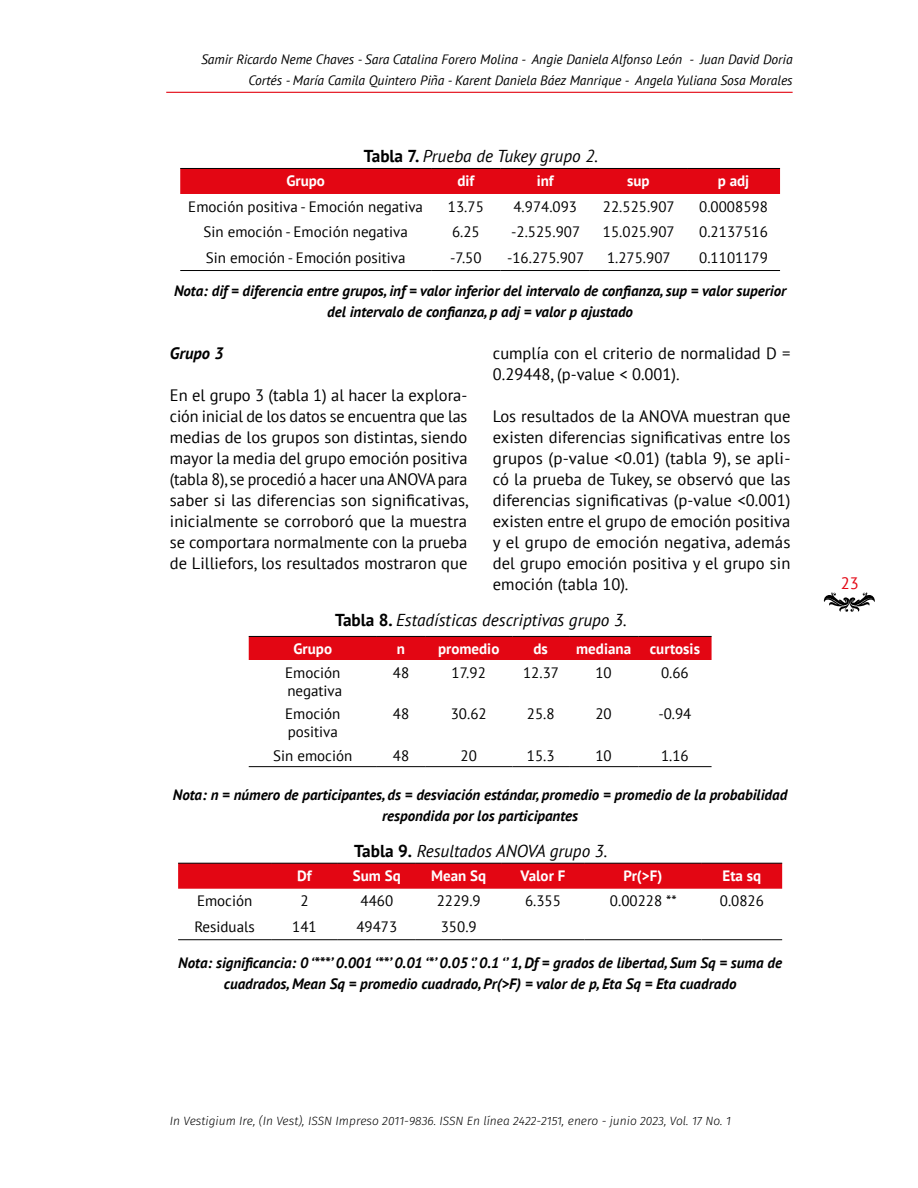
<style>
.page{position:relative;width:918px;height:1188px;background:#fff}
.page>*{position:absolute;margin:0;border:0;box-sizing:border-box;transform-origin:0 0}
.t1{font:italic 17.25px "PT Sans";color:#000}
.t2{font:16.5px/21px "PT Sans";color:#000;text-align:justify}
.t3{font:italic 700 16.5px "PT Sans";color:#000}
.t4{font:16.5px "PT Sans";color:#e30613}
.t5{font:italic 700 15px/21px "PT Sans";color:#000;text-align:center}
.t6{font:15px/18px "PT Sans";color:#000}
.t7{font:700 15px "PT Sans";color:#fff}
.t8{font:italic 13.5px/21px "PT Sans";color:#000;text-align:right}
.t9{font:italic 300 12px "Fira Sans";color:#000}
.s1{font-weight:700;font-style:normal}
</style>
<div class="page">
<hr style="left:166px;top:92px;width:627px;height:1px;background:#e30613">
<svg style="left:823px;top:592px;width:52px;height:20px"></svg>
<div style="left:180px;top:169px;width:600px;height:25px;background:#e30613"></div>
<hr style="left:180px;top:168px;width:251px;height:1px;background:#000">
<hr style="left:431px;top:168px;width:70px;height:1px;background:#000">
<hr style="left:501px;top:168px;width:89px;height:1px;background:#000">
<hr style="left:590px;top:168px;width:97px;height:1px;background:#000">
<hr style="left:687px;top:168px;width:93px;height:1px;background:#000">
<hr style="left:180px;top:270px;width:251px;height:1px;background:#000">
<hr style="left:431px;top:270px;width:70px;height:1px;background:#000">
<hr style="left:501px;top:270px;width:89px;height:1px;background:#000">
<hr style="left:590px;top:270px;width:97px;height:1px;background:#000">
<hr style="left:687px;top:270px;width:93px;height:1px;background:#000">
<div style="left:249px;top:637px;width:463px;height:23px;background:#e30613"></div>
<hr style="left:249px;top:636px;width:128px;height:1px;background:#000">
<hr style="left:377px;top:636px;width:48px;height:1px;background:#000">
<hr style="left:425px;top:636px;width:87px;height:1px;background:#000">
<hr style="left:512px;top:636px;width:57px;height:1px;background:#000">
<hr style="left:569px;top:636px;width:69px;height:1px;background:#000">
<hr style="left:638px;top:636px;width:74px;height:1px;background:#000">
<hr style="left:249px;top:766px;width:128px;height:1px;background:#000">
<hr style="left:377px;top:766px;width:48px;height:1px;background:#000">
<hr style="left:425px;top:766px;width:87px;height:1px;background:#000">
<hr style="left:512px;top:766px;width:57px;height:1px;background:#000">
<hr style="left:569px;top:766px;width:69px;height:1px;background:#000">
<hr style="left:638px;top:766px;width:74px;height:1px;background:#000">
<div style="left:178px;top:864px;width:604px;height:25px;background:#e30613"></div>
<hr style="left:178px;top:863px;width:93px;height:1px;background:#000">
<hr style="left:271px;top:863px;width:67px;height:1px;background:#000">
<hr style="left:338px;top:863px;width:78px;height:1px;background:#000">
<hr style="left:416px;top:863px;width:86px;height:1px;background:#000">
<hr style="left:502px;top:863px;width:82px;height:1px;background:#000">
<hr style="left:584px;top:863px;width:118px;height:1px;background:#000">
<hr style="left:702px;top:863px;width:80px;height:1px;background:#000">
<hr style="left:178px;top:939px;width:93px;height:1px;background:#000">
<hr style="left:271px;top:939px;width:67px;height:1px;background:#000">
<hr style="left:338px;top:939px;width:78px;height:1px;background:#000">
<hr style="left:416px;top:939px;width:86px;height:1px;background:#000">
<hr style="left:502px;top:939px;width:82px;height:1px;background:#000">
<hr style="left:584px;top:939px;width:118px;height:1px;background:#000">
<hr style="left:702px;top:939px;width:80px;height:1px;background:#000">
<p class="t8" style="left:201px;top:48px;width:593px">Samir Ricardo Neme Chaves - Sara Catalina Forero Molina - Angie Daniela Alfonso León - Juan David Doria<br>Cortés - María Camila Quintero Piña - Karent Daniela Báez Manrique - Angela Yuliana Sosa Morales</p>
<p class="t1" style="left:364px;top:145px;width:236px"><span class="s1">Tabla 7.</span> Prueba de Tukey grupo 2.</p>
<p class="t7" style="left:286px;top:171px;width:40px">Grupo</p>
<p class="t7" style="left:457px;top:171px;width:18px">dif</p>
<p class="t7" style="left:537px;top:171px;width:19px">inf</p>
<p class="t7" style="left:627px;top:171px;width:24px">sup</p>
<p class="t7" style="left:718px;top:171px;width:33px">p adj</p>
<p class="t6" style="left:188px;top:197px;width:236px">Emoción positiva - Emoción negativa</p>
<p class="t6" style="left:448px;top:197px;width:37px">13.75</p>
<p class="t6" style="left:513px;top:197px;width:65px">4.974.093</p>
<p class="t6" style="left:603px;top:197px;width:73px">22.525.907</p>
<p class="t6" style="left:699px;top:197px;width:70px">0.0008598</p>
<p class="t6" style="left:204px;top:222px;width:206px">Sin emoción - Emoción negativa</p>
<p class="t6" style="left:452px;top:222px;width:29px">6.25</p>
<p class="t6" style="left:511px;top:222px;width:71px">-2.525.907</p>
<p class="t6" style="left:603px;top:222px;width:73px">15.025.907</p>
<p class="t6" style="left:699px;top:222px;width:70px">0.2137516</p>
<p class="t6" style="left:206px;top:248px;width:201px">Sin emoción - Emoción positiva</p>
<p class="t6" style="left:450px;top:248px;width:33px">-7.50</p>
<p class="t6" style="left:507px;top:248px;width:79px">-16.275.907</p>
<p class="t6" style="left:607px;top:248px;width:65px">1.275.907</p>
<p class="t6" style="left:699px;top:248px;width:70px">0.1101179</p>
<p class="t5" style="left:174px;top:280px;width:614px">Nota: dif = diferencia entre grupos, inf = valor inferior del intervalo de confianza, sup = valor superior del intervalo de confianza, p adj = valor p ajustado</p>
<p class="t3" style="left:170px;top:342px;width:55px">Grupo 3</p>
<p class="t2" style="left:170px;top:384px;width:301px">En el grupo 3 (tabla 1) al hacer la explora&shy;ción inicial de los datos se encuentra que las medias de los grupos son distintas, siendo mayor la media del grupo emoción positiva (tabla 8), se procedió a hacer una ANOVA para saber si las diferencias son significativas, inicialmente se corroboró que la muestra se comportara normalmente con la prueba de Lilliefors, los resultados mostraron que</p>
<p class="t2" style="left:493px;top:342px;width:299px">cumplía con el criterio de normalidad D =<br>0.29448, (p-value &lt; 0.001).</p>
<p class="t2" style="left:493px;top:405px;width:299px">Los resultados de la ANOVA muestran que existen diferencias significativas entre los grupos (p-value &lt;0.01) (tabla 9), se apli&shy;có la prueba de Tukey, se observó que las diferencias significativas (p-value &lt;0.001) existen entre el grupo de emoción positiva y el grupo de emoción negativa, además del grupo emoción positiva y el grupo sin emoción (tabla 10).</p>
<p class="t1" style="left:335px;top:609px;width:293px"><span class="s1">Tabla 8.</span> Estadísticas descriptivas grupo 3.</p>
<p class="t7" style="left:294px;top:639px;width:40px">Grupo</p>
<p class="t7" style="left:397px;top:639px;width:10px">n</p>
<p class="t7" style="left:438px;top:639px;width:63px">promedio</p>
<p class="t7" style="left:534px;top:639px;width:16px">ds</p>
<p class="t7" style="left:576px;top:639px;width:125px">mediana curtosis</p>
<p class="t6" style="left:285px;top:663px;width:59px">Emoción negativa</p>
<p class="t6" style="left:393px;top:663px;width:18px">48</p>
<p class="t6" style="left:452px;top:663px;width:36px">17.92</p>
<p class="t6" style="left:523px;top:663px;width:37px">12.37</p>
<p class="t6" style="left:595px;top:663px;width:18px">10</p>
<p class="t6" style="left:661px;top:663px;width:29px">0.66</p>
<p class="t6" style="left:285px;top:704px;width:57px">Emoción positiva</p>
<p class="t6" style="left:393px;top:704px;width:18px">48</p>
<p class="t6" style="left:451px;top:704px;width:37px">30.62</p>
<p class="t6" style="left:527px;top:704px;width:29px">25.8</p>
<p class="t6" style="left:595px;top:704px;width:18px">20</p>
<p class="t6" style="left:658px;top:704px;width:35px">-0.94</p>
<p class="t6" style="left:273px;top:746px;width:81px">Sin emoción</p>
<p class="t6" style="left:393px;top:746px;width:18px">48</p>
<p class="t6" style="left:461px;top:746px;width:18px">20</p>
<p class="t6" style="left:527px;top:746px;width:29px">15.3</p>
<p class="t6" style="left:595px;top:746px;width:18px">10</p>
<p class="t6" style="left:661px;top:746px;width:29px">1.16</p>
<p class="t5" style="left:173px;top:784px;width:616px">Nota: n = número de participantes, ds = desviación estándar, promedio = promedio de la probabilidad respondida por los participantes</p>
<p class="t1" style="left:354px;top:840px;width:255px"><span class="s1">Tabla 9.</span> Resultados ANOVA grupo 3.</p>
<p class="t7" style="left:297px;top:866px;width:16px">Df</p>
<p class="t7" style="left:353px;top:866px;width:49px">Sum Sq</p>
<p class="t7" style="left:431px;top:866px;width:57px">Mean Sq</p>
<p class="t7" style="left:521px;top:866px;width:46px">Valor F</p>
<p class="t7" style="left:624px;top:866px;width:40px">Pr(&gt;F)</p>
<p class="t7" style="left:723px;top:866px;width:40px">Eta sq</p>
<p class="t6" style="left:197px;top:892px;width:57px">Emoción</p>
<p class="t6" style="left:300px;top:892px;width:10px">2</p>
<p class="t6" style="left:361px;top:892px;width:34px">4460</p>
<p class="t6" style="left:437px;top:892px;width:46px">2229.9</p>
<p class="t6" style="left:525px;top:892px;width:37px">6.355</p>
<p class="t6" style="left:610px;top:892px;width:68px">0.00228 **</p>
<p class="t6" style="left:720px;top:892px;width:46px">0.0826</p>
<p class="t6" style="left:194px;top:917px;width:62px">Residuals</p>
<p class="t6" style="left:292px;top:917px;width:26px">141</p>
<p class="t6" style="left:356px;top:917px;width:42px">49473</p>
<p class="t6" style="left:441px;top:917px;width:37px">350.9</p>
<p class="t5" style="left:178px;top:952px;width:605px">Nota: significancia: 0 ‘***’ 0.001 ‘**’ 0.01 ‘*’ 0.05 ‘.’ 0.1 ‘’ 1, Df = grados de libertad, Sum Sq = suma de cuadrados, Mean Sq = promedio cuadrado, Pr(&gt;F) = valor de p, Eta Sq = Eta cuadrado</p>
<p class="t9" style="left:170px;top:1112px;width:563px">In Vestigium Ire, (In Vest), ISSN Impreso 2011-9836. ISSN En línea 2422-2151, enero - junio 2023, Vol. 17 No. 1</p>
<p class="t4" style="left:841px;top:573px;width:19px">23</p>
</div>
